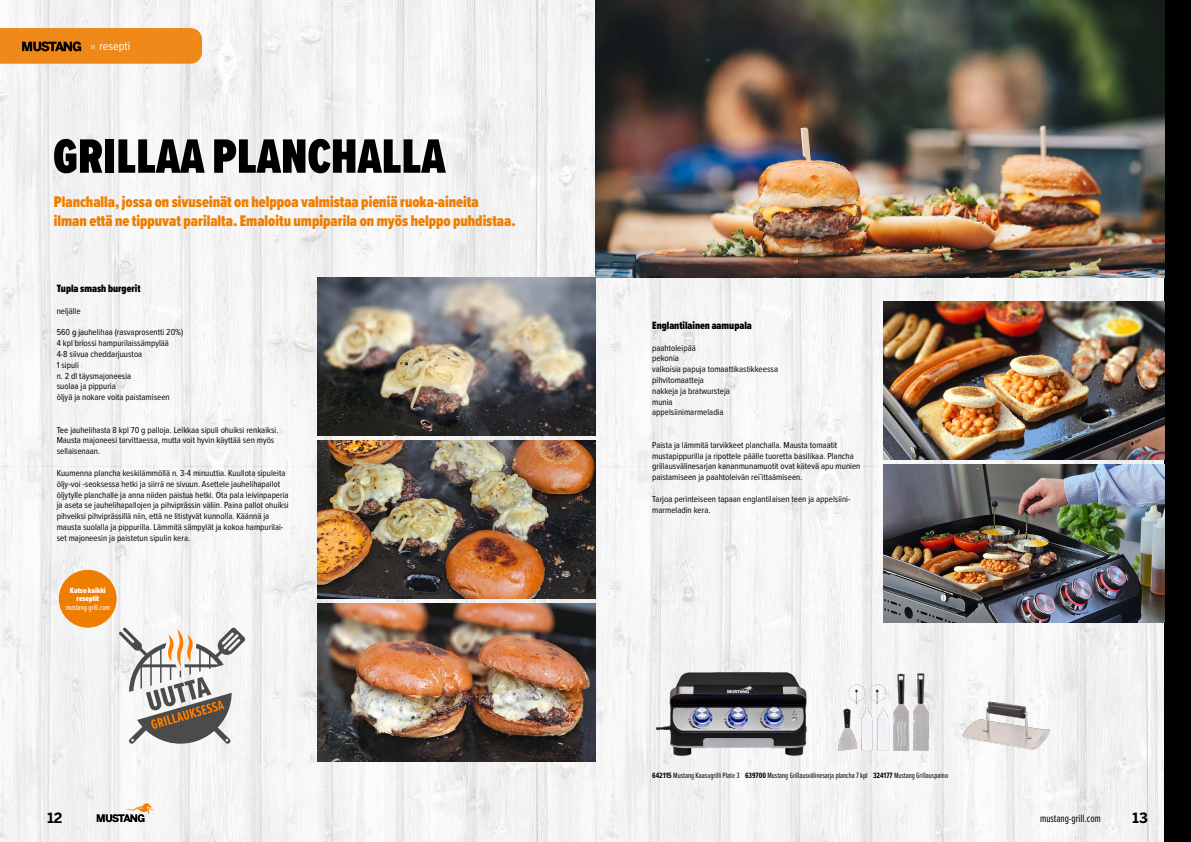
<style>
.page{position:relative;width:1191px;height:842px;background:#fff}
.page>*{position:absolute;margin:0;border:0;box-sizing:border-box;transform-origin:0 0}
.t1{font:900 50px "Proxima Nova Ex Cn";color:#000}
.t2{font:900 16px/19.2px "Proxima Nova Ex Cn";color:#ef7d00}
.t3{font:700 14px "Benton Sans";color:#000}
.t4{font:12px "Proxima Nova Cond";color:#fff}
.t5{font:900 11px "Proxima Nova Ex Cn";color:#000}
.t6{font:11px "Proxima Nova Ex Cn";color:#000}
.t7{font:9px/10.8px "Proxima Nova Cond";color:#000}
.t8{font:8px "Proxima Nova Ex Cn";color:#000}
.t9{font:900 8px/8px "Proxima Nova Ex Cn";color:#fff;text-align:center}
.t10{font:8px "Proxima Nova Ex Cn";color:#fff}
.s1{font-family:"Proxima Nova Ex Cn"}
.s2{font-weight:700}
</style>
<div class="page">
<img style="left:0;top:0;width:1164px;height:842px">
<svg style="left:0;top:28px;width:202px;height:36px;background:#e2831a"></svg>
<div style="left:1164px;top:0;width:27px;height:842px;background:#000"></div>
<img style="left:317px;top:278px;width:278px;height:158px">
<img style="left:317px;top:441px;width:278px;height:157px">
<img style="left:317px;top:603px;width:278px;height:158px">
<img style="left:883px;top:302px;width:281px;height:157px">
<img style="left:652px;top:655px;width:169px;height:113px">
<img style="left:883px;top:465px;width:281px;height:157px">
<img style="left:960px;top:697px;width:91px;height:60px">
<div style="left:59px;top:570px;width:58px;height:58px;background:#ef7d00;border-radius:50%"></div>
<img style="left:595px;top:0;width:569px;height:278px">
<svg style="left:119px;top:627px;width:126px;height:117px"></svg>
<img style="left:832px;top:668px;width:102px;height:87px">
<svg style="left:97px;top:803px;width:56px;height:19px"></svg>
<h3 class="t4" style="left:90px;top:38px;width:41px"><span class="s1">››</span> resepti</h3>
<h1 class="t1" style="left:53px;top:120px;width:394px">GRILLAA PLANCHALLA</h1>
<h2 class="t2" style="left:54px;top:192px;width:463px">Planchalla, jossa on sivuseinät on helppoa valmistaa pieniä ruoka-aineita<br>ilman että ne tippuvat parilalta. Emaloitu umpiparila on myös helppo puhdistaa.</h2>
<p class="t5" style="left:57px;top:281px;width:85px">Tupla smash burgerit</p>
<p class="t7" style="left:57px;top:305px;width:25px">neljälle</p>
<p class="t7" style="left:57px;top:327px;width:128px">560 g jauhelihaa (rasvaprosentti 20%)<br>4 kpl briossi hampurilaissämpylää<br>4-8 siivua cheddarjuustoa<br>1 sipuli<br>n. 2 dl täysmajoneesia<br>suolaa ja pippuria<br>öljyä ja nokare voita paistamiseen</p>
<p class="t7" style="left:57px;top:424px;width:223px">Tee jauhelihasta 8 kpl 70 g palloja. Leikkaa sipuli ohuiksi renkaiksi.<br>Mausta majoneesi tarvittaessa, mutta voit hyvin käyttää sen myös sellaisenaan.</p>
<p class="t7" style="left:57px;top:467px;width:233px">Kuumenna plancha keskilämmöllä n. 3-4 minuuttia. Kuullota sipuleita öljy-voi -seoksessa hetki ja siirrä ne sivuun. Asettele jauhelihapallot öljytylle planchalle ja anna niiden paistua hetki. Ota pala leivinpaperia ja aseta se jauhelihapallojen ja pihviprässin väliin. Paina pallot ohuiksi pihveiksi pihviprässillä niin, että ne litistyvät kunnolla. Käännä ja mausta suolalla ja pippurilla. Lämmitä sämpylät ja kokoa hampurilai&shy;set majoneesin ja paistetun sipulin kera.</p>
<p class="t9" style="left:70px;top:586px;width:37px">Katso kaikki reseptit</p>
<p class="t10" style="left:66px;top:601px;width:46px">mustang-grill.com</p>
<p class="t5" style="left:652px;top:317px;width:101px">Englantilainen aamupala</p>
<p class="t7" style="left:652px;top:342px;width:127px">paahtoleipää<br>pekonia<br>valkoisia papuja tomaattikastikkeessa pihvitomaatteja<br>nakkeja ja bratwursteja<br>munia<br>appelsiinimarmeladia</p>
<p class="t7" style="left:652px;top:439px;width:210px">Paista ja lämmitä tarvikkeet planchalla. Mausta tomaatit mustapippurilla ja ripottele päälle tuoretta basilikaa. Plancha grillausvälinesarjan kananmunamuotit ovat kätevä apu munien paistamiseen ja paahtoleivän rei`ittaämiseen.</p>
<p class="t7" style="left:652px;top:493px;width:200px">Tarjoa perinteiseen tapaan englantilaisen teen ja appelsiini&shy;marmeladin kera.</p>
<p class="t8" style="left:652px;top:770px;width:297px"><span class="s2">642115</span> Mustang Kaasugrilli Plate 3 <span class="s2">639700</span> Mustang Grillausvälinesarja plancha 7 kpl <span class="s2">324177</span> Mustang Grillauspaino</p>
<h3 class="t3" style="left:47px;top:810px;width:17px">12</h3>
<p class="t6" style="left:1040px;top:810px;width:62px">mustang-grill.com</p>
<h3 class="t3" style="left:1132px;top:810px;width:17px">13</h3>
</div>
